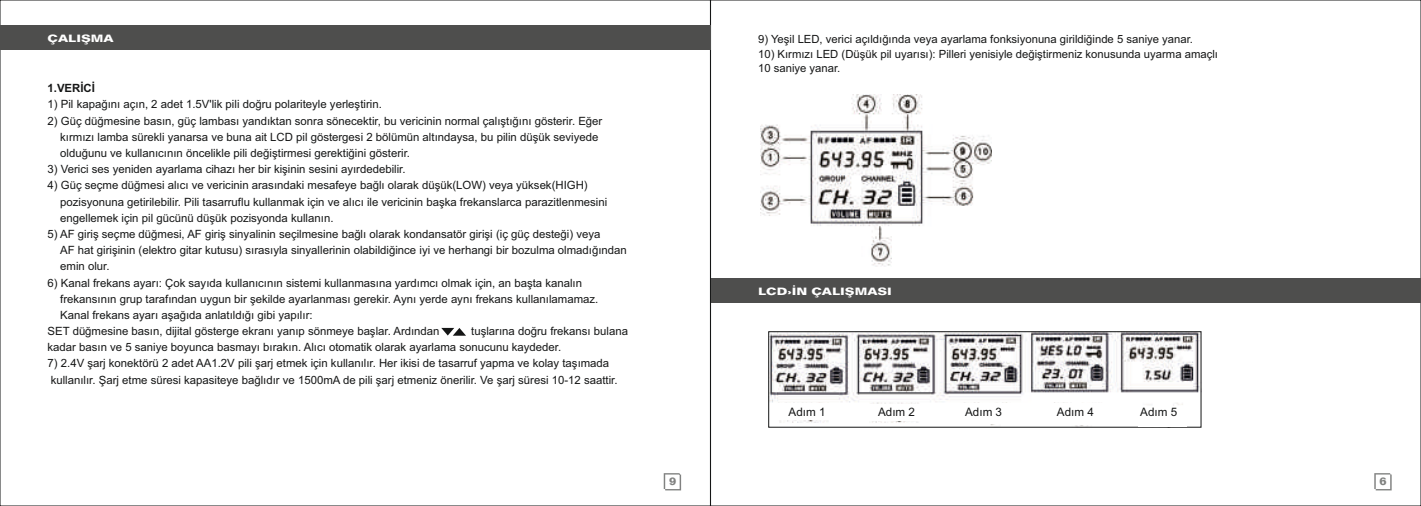
<style>
.page{position:relative;width:1421px;height:506px;background:#fff}
.page>*{position:absolute;margin:0;border:0;box-sizing:border-box;transform-origin:0 0}
.t1{font:11.72px "Arial";color:#151616}
.t2{font:11.38px/16.3px "Arial";color:#151616}
.t3{font:700 11.38px "Arial";color:#151616}
.t4{font:11.2px/14.3px "Arial";color:#151616}
.t5{font:700 11.03px "Folio BT";color:#818281}
.t6{font:700 10.33px "Folio BT";color:#fff;scale:1.24 1}
</style>
<div class="page">
<svg style="left:1374px;top:473px;width:17px;height:17px"></svg>
<div style="left:710px;top:279px;width:710px;height:24px;background:#4e4e4d"></div>
<img style="left:760px;top:94px;width:231px;height:173px">
<svg style="left:768px;top:331px;width:433px;height:97px"></svg>
<div style="left:865px;top:405px;width:60px;height:16px;background:#fff"></div>
<div style="left:956px;top:403px;width:60px;height:20px;background:#fff"></div>
<div style="left:1045px;top:403px;width:59px;height:21px;background:#fff"></div>
<div style="left:1138px;top:406px;width:48px;height:21px;background:#fff"></div>
<svg style="left:663px;top:473px;width:18px;height:17px"></svg>
<div style="left:0;top:26px;width:710px;height:24px;background:#4e4e4d"></div>
<svg style="left:441px;top:328px;width:25px;height:8px"></svg>
<p class="t6" style="left:48px;top:35px;width:55px">ÇALIŞMA</p>
<p class="t3" style="left:48px;top:84px;width:49px">1. VERİCİ</p>
<p class="t2" style="left:48px;top:97px;width:336px">1) Pil kapağını açın, 2 adet 1.5V'lik pili doğru polariteyle yerleştirin.</p>
<p class="t2" style="left:60px;top:113px;width:543px;text-indent:-13px">2) Güç düğmesine basın, güç lambası yandıktan sonra sönecektir, bu vericinin normal çalıştığını gösterir. Eğer kırmızı lamba sürekli yanarsa ve buna ait LCD pil göstergesi 2 bölümün altındaysa, bu pilin düşük seviyede olduğunu ve kullanıcının öncelikle pili değiştirmesi gerektiğini gösterir.</p>
<p class="t2" style="left:48px;top:162px;width:359px">3) Verici ses yeniden ayarlama cihazı her bir kişinin sesini ayırdedebilir.</p>
<p class="t2" style="left:60px;top:178px;width:548px;text-indent:-13px">4) Güç seçme düğmesi alıcı ve vericinin arasındaki mesafeye bağlı olarak düşük(LOW) veya yüksek(HIGH) pozisyonuna getirilebilir. Pili tasarruflu kullanmak için ve alıcı ile vericinin başka frekanslarca parazitlenmesini engellemek için pil gücünü düşük pozisyonda kullanın.</p>
<p class="t2" style="left:60px;top:227px;width:568px;text-indent:-13px">5) AF giriş seçme düğmesi, AF giriş sinyalinin seçilmesine bağlı olarak kondansatör girişi (iç güç desteği) veya<br>AF hat girişinin (elektro gitar kutusu) sırasıyla sinyallerinin olabildiğince iyi ve herhangi bir bozulma olmadığından emin olur.</p>
<p class="t2" style="left:48px;top:275px;width:536px">6) Kanal frekans ayarı: Çok sayıda kullanıcının sistemi kullanmasına yardımcı olmak için, an başta kanalın</p>
<p class="t2" style="left:60px;top:292px;width:539px">frekansının grup tarafından uygun bir şekilde ayarlanması gerekir. Aynı yerde aynı frekans kullanılamamaz.</p>
<p class="t2" style="left:60px;top:308px;width:254px">Kanal frekans ayarı aşağıda anlatıldığı gibi yapılır:</p>
<p class="t2" style="left:48px;top:324px;width:393px">SET düğmesine basın, dijital gösterge ekranı yanıp sönmeye başlar. Ardından</p>
<p class="t2" style="left:48px;top:324px;width:582px;text-indent:423px">tuşlarına doğru frekansı bulana kadar basın ve 5 saniye boyunca basmayı bırakın. Alıcı otomatik olarak ayarlama sonucunu kaydeder.</p>
<p class="t2" style="left:48px;top:356px;width:571px">7) 2.4V şarj konektörü 2 adet AA1.2V pili şarj etmek için kullanılır. Her ikisi de tasarruf yapma ve kolay taşımada kullanılır. Şarj etme süresi kapasiteye bağlıdır ve 1500mA de pili şarj etmeniz önerilir. Ve şarj süresi 10-12 saattir.</p>
<p class="t5" style="left:669px;top:477px;width:9px">9</p>
<p class="t4" style="left:758px;top:33px;width:436px">9) Yeşil LED, verici açıldığında veya ayarlama fonksiyonuna girildiğinde 5 saniye yanar.</p>
<p class="t4" style="left:758px;top:48px;width:461px">10) Kırmızı LED (Düşük pil uyarısı): Pilleri yenisiyle değiştirmeniz konusunda uyarma amaçlı<br>10 saniye yanar.</p>
<p class="t6" style="left:758px;top:288px;width:109px">LCD›İN ÇALIŞMASI</p>
<p class="t1" style="left:788px;top:407px;width:38px">Adım 1</p>
<p class="t1" style="left:878px;top:407px;width:38px">Adım 2</p>
<p class="t1" style="left:965px;top:407px;width:38px">Adım 3</p>
<p class="t1" style="left:1056px;top:407px;width:38px">Adım 4</p>
<p class="t1" style="left:1140px;top:407px;width:38px">Adım 5</p>
<p class="t5" style="left:1379px;top:477px;width:9px">6</p>
</div>
